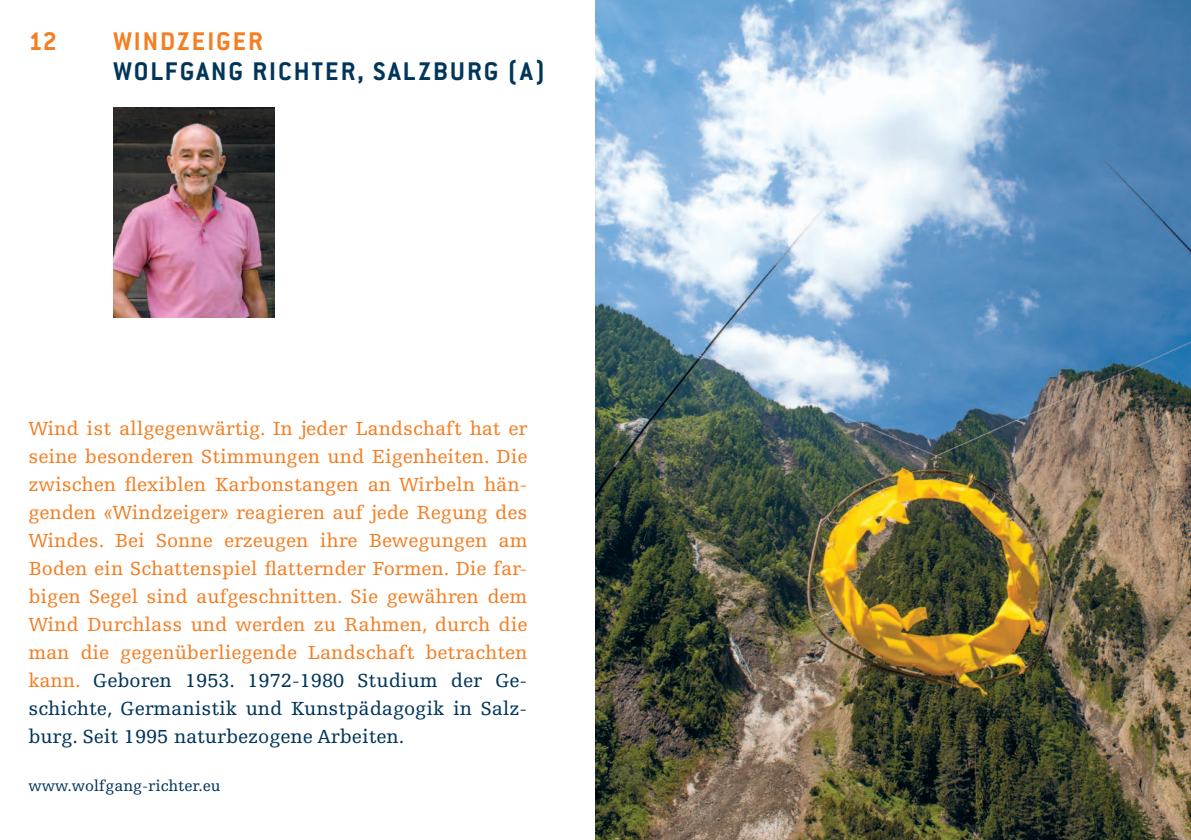
<style>
.page{position:relative;width:1191px;height:840px;background:#fff}
.page>*{position:absolute;margin:0;border:0;box-sizing:border-box;transform-origin:0 0}
.t1{font:700 28px "Conduit ITC";letter-spacing:.075em;color:#00365a}
.t2{font:700 28px "Conduit ITC";letter-spacing:.075em;color:#f47e22}
.t3{font:20px/28px "Egyptienne F";color:#f47e22;text-align:justify}
.t4{font:16px "Egyptienne F";color:#00365a}
.s1{color:#00365a}
</style>
<div class="page">
<img style="left:113px;top:108px;width:161px;height:210px">
<img style="left:595px;top:0;width:596px;height:839px">
<h1 class="t2" style="left:28px;top:25px;width:30px">12</h1>
<h1 class="t2" style="left:113px;top:25px;width:148px">WINDZEIGER</h1>
<h1 class="t1" style="left:113px;top:55px;width:83px">WOLFGANG</h1>
<h1 class="t1" style="left:252px;top:55px;width:294px">RICHTER, SALZBURG (A)</h1>
<p class="t3" style="left:28px;top:414px;width:500px">Wind ist allgegenwärtig. In jeder Landschaft hat er seine besonderen Stimmungen und Eigenheiten. Die zwischen flexiblen Karbonstangen an Wirbeln hän&shy;genden «Windzeiger» reagieren auf jede Regung des Windes. Bei Sonne erzeugen ihre Bewegungen am Boden ein Schattenspiel flatternder Formen. Die far&shy;bigen Segel sind aufgeschnitten. Sie gewähren dem Wind Durchlass und werden zu Rahmen, durch die man die gegenüberliegende Landschaft betrachten kann. <span class="s1">Geboren 1953. 1972-1980 Studium der Ge&shy;schichte, Germanistik und Kunstpädagogik in Salz&shy;burg. Seit 1995 naturbezogene Arbeiten.</span></p>
<p class="t4" style="left:28px;top:777px;width:194px">www.wolfgang-richter.eu</p>
</div>
